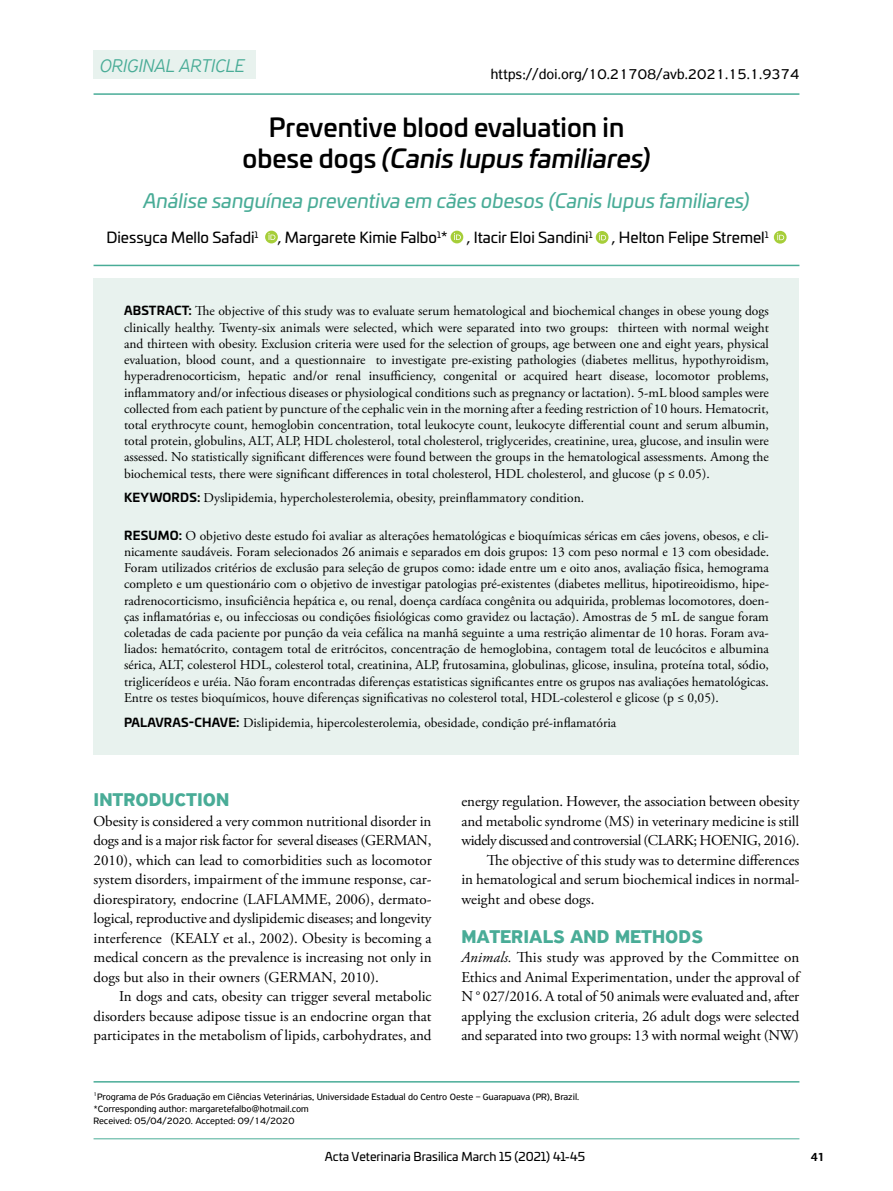
<style>
.page{position:relative;width:893px;height:1191px;background:#fff}
.page>*{position:absolute;margin:0;border:0;box-sizing:border-box;transform-origin:0 0}
.t1{font:500 25.5px/30.6px "Univia Pro";color:#000;text-align:center}
.t2{font:italic 19.5px "Univia Pro";color:#49ac97}
.t3{font:700 19.5px "PF Highway Sans Pro";color:#49ac97}
.t4{font:italic 300 19.5px "PF Highway Sans Pro";color:#49ac97}
.t5{font:15px/19.5px "Adobe Garamond Pro";color:#000;text-align:justify}
.t6{font:15px "Univia Pro";color:#000}
.t7{font:15px "Adobe Garamond Pro";letter-spacing:-.03em;color:#000}
.t8{font:15px "PF Highway Sans Pro";color:#000}
.t9{font:13.5px/16.2px "Adobe Garamond Pro";color:#000;text-align:justify}
.t10{font:12px "Univia Pro";color:#000}
.t11{font:700 12px "PF Agora Sans Pro";color:#000}
.t12{font:9.75px/12px "PF Highway Sans Pro";color:#000}
.s1{font-style:italic}
.s2{font-family:"Univia Pro";font-weight:700;font-size:12px}
</style>
<div class="page">
<hr style="left:94px;top:1138px;width:705px;height:1px;background:#49ac97">
<div style="left:94px;top:278px;width:705px;height:476px;background:#e8f2ee"></div>
<hr style="left:94px;top:93px;width:705px;height:2px;background:#49ac97">
<hr style="left:94px;top:265px;width:705px;height:1px;background:#49ac97">
<svg style="left:265px;top:231px;width:13px;height:12px"></svg>
<svg style="left:268px;top:233px;width:7px;height:7px"></svg>
<div style="left:451px;top:231px;width:12px;height:12px;background:#a6ce39;border-radius:50%"></div>
<svg style="left:454px;top:233px;width:7px;height:7px"></svg>
<svg style="left:596px;top:231px;width:12px;height:13px"></svg>
<svg style="left:599px;top:233px;width:7px;height:7px"></svg>
<svg style="left:774px;top:231px;width:13px;height:13px"></svg>
<svg style="left:777px;top:233px;width:7px;height:7px"></svg>
<hr style="left:94px;top:1081px;width:705px;height:1px;background:#49ac97">
<div style="left:94px;top:50px;width:162px;height:29px;background:#e8f2ee"></div>
<h2 class="t4" style="left:100px;top:54px;width:146px">ORIGINAL ARTICLE</h2>
<p class="t8" style="left:491px;top:65px;width:310px">https://doi.org/10.21708/avb.2021.15.1.9374</p>
<h1 class="t1" style="left:243px;top:111px;width:409px">Preventive blood evaluation in obese dogs <span class="s1">(Canis lupus familiares)</span></h1>
<h2 class="t2" style="left:143px;top:187px;width:607px">Análise sanguínea preventiva em cães obesos (Canis lupus familiares)</h2>
<p class="t6" style="left:106px;top:226px;width:154px">Diessyca Mello Safadi<sup>1</sup></p>
<p class="t6" style="left:278px;top:226px;width:171px">, Margarete Kimie Falbo<sup>1</sup>*</p>
<p class="t6" style="left:467px;top:226px;width:127px">, Itacir Eloi Sandini<sup>1</sup></p>
<p class="t6" style="left:612px;top:226px;width:158px">, Helton Felipe Stremel<sup>1</sup></p>
<p class="t9" style="left:124px;top:303px;width:646px"><span class="s2">ABSTRACT:</span> The objective of this study was to evaluate serum hematological and biochemical changes in obese young dogs clinically healthy. Twenty-six animals were selected, which were separated into two groups: thirteen with normal weight and thirteen with obesity. Exclusion criteria were used for the selection of groups, age between one and eight years, physical evaluation, blood count, and a questionnaire to investigate pre-existing pathologies (diabetes mellitus, hypothyroidism, hyperadrenocorticism, hepatic and/or renal insufficiency, congenital or acquired heart disease, locomotor problems, inflammatory and/or infectious diseases or physiological conditions such as pregnancy or lactation). 5-mL blood samples were collected from each patient by puncture of the cephalic vein in the morning after a feeding restriction of 10 hours. Hematocrit, total erythrocyte count, hemoglobin concentration, total leukocyte count, leukocyte differential count and serum albumin, total protein, globulins, ALT, ALP, HDL cholesterol, total cholesterol, triglycerides, creatinine, urea, glucose, and insulin were assessed. No statistically significant differences were found between the groups in the hematological assessments. Among the biochemical tests, there were significant differences in total cholesterol, HDL cholesterol, and glucose (p ≤ 0.05).</p>
<p class="t9" style="left:124px;top:490px;width:461px"><span class="s2">KEYWORDS:</span> Dyslipidemia, hypercholesterolemia, obesity, preinflammatory condition.</p>
<p class="t9" style="left:124px;top:528px;width:647px"><span class="s2">RESUMO:</span> O objetivo deste estudo foi avaliar as alterações hematológicas e bioquímicas séricas em cães jovens, obesos, e cli&shy;nicamente saudáveis. Foram selecionados 26 animais e separados em dois grupos: 13 com peso normal e 13 com obesidade.<br>Foram utilizados critérios de exclusão para seleção de grupos como: idade entre um e oito anos, avaliação física, hemograma completo e um questionário com o objetivo de investigar patologias pré-existentes (diabetes mellitus, hipotireoidismo, hipe&shy;radrenocorticismo, insuficiência hepática e, ou renal, doença cardíaca congênita ou adquirida, problemas locomotores, doen&shy;ças inflamatórias e, ou infecciosas ou condições fisiológicas como gravidez ou lactação). Amostras de 5 mL de sangue foram coletadas de cada paciente por punção da veia cefálica na manhã seguinte a uma restrição alimentar de 10 horas. Foram ava&shy;liados: hematócrito, contagem total de eritrócitos, concentração de hemoglobina, contagem total de leucócitos e albumina sérica, ALT, colesterol HDL, colesterol total, creatinina, ALP, frutosamina, globulinas, glicose, insulina, proteína total, sódio, triglicerídeos e uréia. Não foram encontradas diferenças estatisticas significantes entre os grupos nas avaliações hematológicas.<br>Entre os testes bioquímicos, houve diferenças significativas no colesterol total, HDL-colesterol e glicose (p ≤ 0,05).</p>
<p class="t9" style="left:124px;top:714px;width:494px"><span class="s2">PALAVRAS-CHAVE:</span> Dislipidemia, hipercolesterolemia, obesidade, condição pré-inflamatória</p>
<h2 class="t3" style="left:94px;top:788px;width:137px">INTRODUCTION</h2>
<p class="t5" style="left:94px;top:811px;width:340px">Obesity is considered a very common nutritional disorder in dogs and is a major risk factor for several diseases (GERMAN, 2010), which can lead to comorbidities such as locomotor system disorders, impairment of the immune response, car&shy;diorespiratory, endocrine (LAFLAMME, 2006), dermato&shy;logical, reproductive and dyslipidemic diseases; and longevity interference (KEALY et al., 2002). Obesity is becoming a medical concern as the prevalence is increasing not only in dogs but also in their owners (GERMAN, 2010).</p>
<p class="t5" style="left:94px;top:987px;width:340px;text-indent:26px">In dogs and cats, obesity can trigger several metabolic disorders because adipose tissue is an endocrine organ that participates in the metabolism of lipids, carbohydrates, and</p>
<p class="t5" style="left:461px;top:792px;width:339px">energy regulation. However, the association between obesity</p>
<p class="t5" style="left:461px;top:811px;width:339px">and metabolic syndrome (MS) in veterinary medicine is still</p>
<p class="t7" style="left:461px;top:831px;width:340px">widely discussed and controversial (CLARK; HOENIG, 2016).</p>
<p class="t5" style="left:487px;top:850px;width:314px">The objective of this study was to determine differences</p>
<p class="t5" style="left:461px;top:870px;width:340px">in hematological and serum biochemical indices in normal-</p>
<p class="t5" style="left:461px;top:889px;width:135px">weight and obese dogs.</p>
<h2 class="t3" style="left:461px;top:925px;width:243px">MATERIALS AND METHODS</h2>
<p class="t5" style="left:461px;top:948px;width:340px"><span class="s1">Animals.</span> This study was approved by the Committee on Ethics and Animal Experimentation, under the approval of N ° 027/2016. A total of 50 animals were evaluated and, after applying the exclusion criteria, 26 adult dogs were selected and separated into two groups: 13 with normal weight (NW)</p>
<p class="t12" style="left:94px;top:1090px;width:487px"><sup>1</sup>Programa de Pós Graduação em Ciências Veterinárias, Universidade Estadual do Centro Oeste – Guarapuava (PR), Brazil. *Corresponding author: margaretefalbo@hotmail.com<br>Received: 05/04/2020. Accepted: 09/14/2020</p>
<p class="t10" style="left:325px;top:1147px;width:262px">Acta Veterinaria Brasilica March 15 (2021) 41-45</p>
<p class="t11" style="left:811px;top:1148px;width:16px">41</p>
</div>
